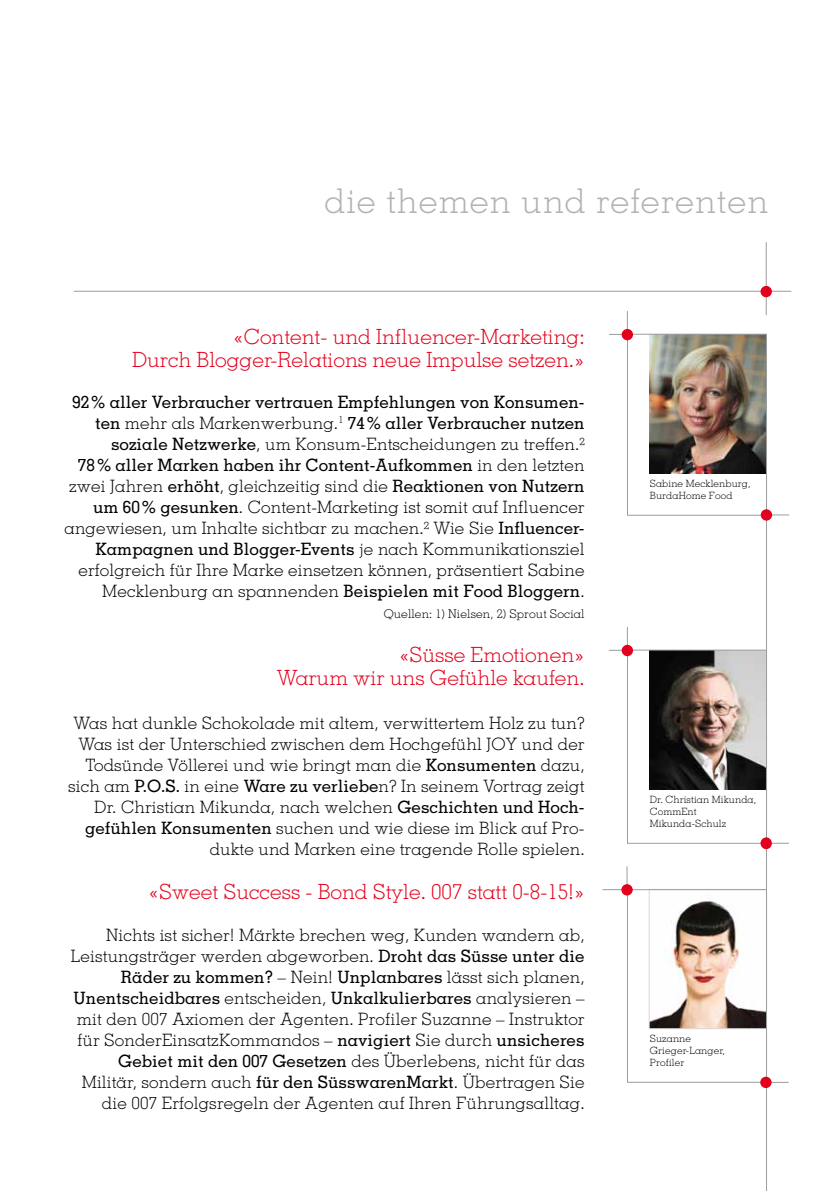
<style>
.page{position:relative;width:840px;height:1191px;background:#fff}
.page>*{position:absolute;margin:0;border:0;box-sizing:border-box;transform-origin:0 0}
.t1{font:300 34px "Memphis LT Std";letter-spacing:.03em;color:#b1b2b3}
.t2{font:300 21px/23px "Memphis LT Std";color:#e3001c;text-align:right}
.t3{font:300 17px/21px "Memphis LT Std";letter-spacing:.01em;color:#000;text-align:right}
.t4{font:300 12px "Memphis LT Std";letter-spacing:.01em;color:#000}
.t5{font:300 10px/12px "Memphis LT Std";letter-spacing:.01em;color:#000}
.s1{font-weight:500}
</style>
<div class="page">
<svg style="left:771px;top:291px;width:19px;height:1px"></svg>
<hr style="left:765px;top:242px;width:1px;height:73px;background:#9c9d9d">
<hr style="left:74px;top:291px;width:692px;height:1px;background:#9c9d9d">
<div style="left:760px;top:286px;width:11px;height:11px;background:#e3001c;border-radius:50%"></div>
<hr style="left:765px;top:473px;width:1px;height:718px;background:#9c9d9d">
<svg style="left:609px;top:311px;width:22px;height:24px"></svg>
<svg style="left:609px;top:627px;width:22px;height:24px"></svg>
<img style="left:649px;top:336px;width:115px;height:137px">
<img style="left:649px;top:651px;width:115px;height:138px">
<div style="left:626px;top:334px;width:140px;height:181px;border:1px solid #9c9d9d"></div>
<div style="left:626px;top:649px;width:140px;height:194px;border:1px solid #9c9d9d"></div>
<div style="left:621px;top:329px;width:11px;height:11px;background:#e3001c;border-radius:50%"></div>
<div style="left:621px;top:645px;width:11px;height:11px;background:#e3001c;border-radius:50%"></div>
<svg style="left:771px;top:514px;width:17px;height:1px"></svg>
<div style="left:760px;top:509px;width:11px;height:11px;background:#e3001c;border-radius:50%"></div>
<svg style="left:771px;top:843px;width:17px;height:1px"></svg>
<div style="left:760px;top:837px;width:11px;height:12px;background:#e3001c;border-radius:50%"></div>
<svg style="left:602px;top:866px;width:25px;height:24px"></svg>
<img style="left:650px;top:901px;width:114px;height:126px">
<div style="left:648px;top:889px;width:118px;height:140px;border:1px solid #dadada"></div>
<div style="left:626px;top:889px;width:140px;height:193px;border:1px solid #9c9d9d"></div>
<div style="left:621px;top:884px;width:11px;height:11px;background:#e3001c;border-radius:50%"></div>
<svg style="left:771px;top:1082px;width:17px;height:1px"></svg>
<svg style="left:759px;top:1076px;width:12px;height:12px"></svg>
<h1 class="t1" style="left:324px;top:180px;width:444px">die themen und referenten</h1>
<p class="t2" style="left:132px;top:325px;width:453px">«Content- und Influencer-Marketing:<br>Durch Blogger-Relations neue Impulse setzen.»</p>
<p class="t3" style="left:64px;top:391px;width:521px"><span class="s1">92% aller Verbraucher vertrauen Empfehlungen von Konsumen&shy;ten</span> mehr als Markenwerbung.<sup>1</sup> <span class="s1">74% aller Verbraucher nutzen soziale Netzwerke</span>, um Konsum-Entscheidungen zu treffen.²<br><span class="s1">78% aller Marken haben ihr Content-Aufkommen</span> in den letzten zwei Jahren <span class="s1">erhöht</span>, gleichzeitig sind die <span class="s1">Reaktionen von Nutzern um 60% gesunken</span>. Content-Marketing ist somit auf Influencer angewiesen, um Inhalte sichtbar zu machen.² Wie Sie <span class="s1">Influencer-Kampagnen und Blogger-Events</span> je nach Kommunikationsziel erfolgreich für Ihre Marke einsetzen können, präsentiert Sabine Mecklenburg an spannenden <span class="s1">Beispielen mit Food Bloggern</span>.</p>
<p class="t4" style="left:383px;top:606px;width:202px">Quellen: 1) Nielsen, 2) Sprout Social</p>
<p class="t2" style="left:276px;top:642px;width:309px">«Süsse Emotionen»<br>Warum wir uns Gefühle kaufen.</p>
<p class="t3" style="left:68px;top:712px;width:517px">Was hat dunkle Schokolade mit altem, verwittertem Holz zu tun?<br>Was ist der Unterschied zwischen dem Hochgefühl JOY und der Todsünde Völlerei und wie bringt man die <span class="s1">Konsumenten</span> dazu, sich am <span class="s1">P.O.S.</span> in eine <span class="s1">Ware zu verliebe</span>n? In seinem Vortrag zeigt Dr. Christian Mikunda, nach welchen <span class="s1">Geschichten und Hoch&shy;gefühlen Konsumenten</span> suchen und wie diese im Blick auf Pro&shy;dukte und Marken eine tragende Rolle spielen.</p>
<p class="t2" style="left:148px;top:879px;width:437px">«Sweet Success - Bond Style. 007 statt 0-8-15!»</p>
<p class="t3" style="left:71px;top:924px;width:515px">Nichts ist sicher! Märkte brechen weg, Kunden wandern ab, Leistungsträger werden abgeworben. <span class="s1">Droht das Süsse unter die Räder zu kommen?</span> – Nein! <span class="s1">Unplanbares</span> lässt sich planen, <span class="s1">Unentscheidbares</span> entscheiden, <span class="s1">Unkalkulierbares</span> analysieren – mit den 007 Axiomen der Agenten. Profiler Suzanne – Instruktor für SonderEinsatzKommandos – <span class="s1">navigiert</span> Sie durch <span class="s1">unsicheres Gebiet mit den 007 Gesetzen</span> des Überlebens, nicht für das Militär, sondern auch <span class="s1">für den SüsswarenMarkt</span>. Übertragen Sie die 007 Erfolgsregeln der Agenten auf Ihren Führungsalltag.</p>
<p class="t5" style="left:649px;top:477px;width:102px">Sabine Mecklenburg,<br>BurdaHome Food</p>
<p class="t5" style="left:649px;top:793px;width:108px">Dr. Christian Mikunda,<br>CommEnt<br>Mikunda-Schulz</p>
<p class="t5" style="left:649px;top:1032px;width:77px">Suzanne<br>Grieger-Langer,<br>Profiler</p>
</div>
